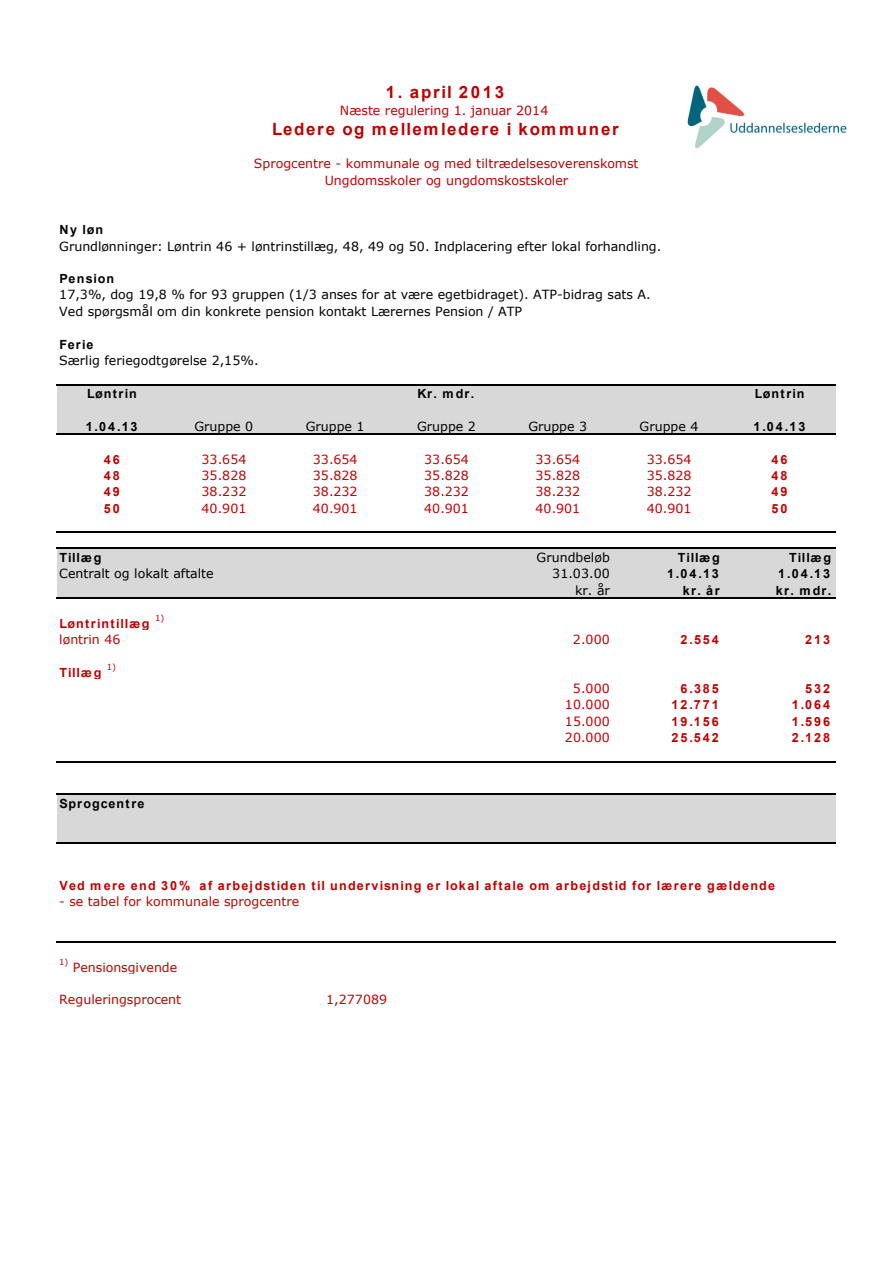
<style>
.page{position:relative;width:893px;height:1263px;background:#fff}
.page>*{position:absolute;margin:0;border:0;box-sizing:border-box;transform-origin:0 0}
.t1{font:700 16.95px "Arial";letter-spacing:.105em;color:#c00000}
.t2{font:12.6px/16.4px "Verdana";color:#c00000;text-align:center}
.t3{font:12.6px/16.4px "Verdana";color:#000}
.t4{font:700 12.6px "Arial";letter-spacing:.105em;color:#c00000}
.t5{font:700 12.6px "Arial";letter-spacing:.09em;color:#000}
.t6{font:700 12.6px "Arial";letter-spacing:.07em;color:#000}
.t7{font:8.4px "Verdana";color:#c00000}
</style>
<div class="page">
<div style="left:57px;top:385px;width:778px;height:49px;background:#d8d8d8"></div>
<div style="left:57px;top:548px;width:778px;height:50px;background:#d8d8d8"></div>
<div style="left:57px;top:794px;width:778px;height:49px;background:#d8d8d8"></div>
<hr style="left:56px;top:384px;width:779px;height:1px;background:#000">
<hr style="left:56px;top:433px;width:779px;height:1px;background:#000">
<hr style="left:56px;top:531px;width:779px;height:2px;background:#000">
<hr style="left:56px;top:548px;width:779px;height:1px;background:#000">
<hr style="left:56px;top:597px;width:779px;height:1px;background:#000">
<hr style="left:56px;top:761px;width:779px;height:1px;background:#000">
<hr style="left:56px;top:793px;width:779px;height:2px;background:#000">
<hr style="left:56px;top:843px;width:779px;height:1px;background:#000">
<hr style="left:56px;top:941px;width:779px;height:1px;background:#000">
<img style="left:687px;top:85px;width:159px;height:64px">
<h1 class="t1" style="left:386px;top:85px;width:120px">1. april 2013</h1>
<p class="t2" style="left:340px;top:103px;width:210px">Næste regulering 1. januar 2014</p>
<h1 class="t1" style="left:272px;top:122px;width:348px">Ledere og mellemledere i kommuner</h1>
<p class="t2" style="left:254px;top:156px;width:386px">Sprogcentre - kommunale og med tiltrædelsesoverenskomst<br>Ungdomsskoler og ungdomskostskoler</p>
<p class="t5" style="left:59px;top:225px;width:45px">Ny løn</p>
<p class="t3" style="left:59px;top:239px;width:604px">Grundlønninger: Løntrin 46 + løntrinstillæg, 48, 49 og 50. Indplacering efter lokal forhandling.</p>
<p class="t6" style="left:59px;top:274px;width:56px">Pension</p>
<p class="t3" style="left:59px;top:288px;width:593px">17,3%, dog 19,8 % for 93 gruppen (1/3 anses for at være egetbidraget). ATP-bidrag sats A.<br>Ved spørgsmål om din konkrete pension kontakt Lærernes Pension / ATP</p>
<p class="t5" style="left:59px;top:339px;width:36px">Ferie</p>
<p class="t3" style="left:59px;top:353px;width:201px">Særlig feriegodtgørelse 2,15%.</p>
<p class="t5" style="left:87px;top:389px;width:51px">Løntrin</p>
<p class="t5" style="left:755px;top:389px;width:51px">Løntrin</p>
<p class="t5" style="left:86px;top:422px;width:53px">1.04.13</p>
<p class="t3" style="left:194px;top:419px;width:60px">Gruppe 0</p>
<p class="t3" style="left:306px;top:419px;width:60px">Gruppe 1</p>
<p class="t3" style="left:417px;top:419px;width:60px">Gruppe 2</p>
<p class="t3" style="left:528px;top:419px;width:60px">Gruppe 3</p>
<p class="t3" style="left:640px;top:419px;width:60px">Gruppe 4</p>
<p class="t5" style="left:753px;top:422px;width:53px">1.04.13</p>
<p class="t4" style="left:104px;top:454px;width:18px">46</p>
<p class="t2" style="left:201px;top:452px;width:46px">33.654</p>
<p class="t2" style="left:313px;top:452px;width:46px">33.654</p>
<p class="t2" style="left:424px;top:452px;width:46px">33.654</p>
<p class="t2" style="left:535px;top:452px;width:46px">33.654</p>
<p class="t2" style="left:647px;top:452px;width:46px">33.654</p>
<p class="t4" style="left:771px;top:454px;width:18px">46</p>
<p class="t4" style="left:104px;top:471px;width:18px">48</p>
<p class="t2" style="left:201px;top:468px;width:46px">35.828</p>
<p class="t2" style="left:313px;top:468px;width:46px">35.828</p>
<p class="t2" style="left:424px;top:468px;width:46px">35.828</p>
<p class="t2" style="left:535px;top:468px;width:46px">35.828</p>
<p class="t2" style="left:647px;top:468px;width:46px">35.828</p>
<p class="t4" style="left:771px;top:471px;width:18px">48</p>
<p class="t4" style="left:104px;top:487px;width:18px">49</p>
<p class="t2" style="left:201px;top:485px;width:46px">38.232</p>
<p class="t2" style="left:313px;top:485px;width:46px">38.232</p>
<p class="t2" style="left:424px;top:485px;width:46px">38.232</p>
<p class="t2" style="left:535px;top:485px;width:46px">38.232</p>
<p class="t2" style="left:647px;top:485px;width:46px">38.232</p>
<p class="t4" style="left:771px;top:487px;width:18px">49</p>
<p class="t4" style="left:104px;top:504px;width:18px">50</p>
<p class="t2" style="left:201px;top:501px;width:46px">40.901</p>
<p class="t2" style="left:313px;top:501px;width:46px">40.901</p>
<p class="t2" style="left:424px;top:501px;width:46px">40.901</p>
<p class="t2" style="left:535px;top:501px;width:46px">40.901</p>
<p class="t2" style="left:647px;top:501px;width:46px">40.901</p>
<p class="t4" style="left:771px;top:504px;width:18px">50</p>
<p class="t5" style="left:59px;top:553px;width:44px">Tillæg</p>
<p class="t3" style="left:537px;top:550px;width:75px">Grundbeløb</p>
<p class="t5" style="left:678px;top:553px;width:44px">Tillæg</p>
<p class="t5" style="left:789px;top:553px;width:44px">Tillæg</p>
<p class="t3" style="left:59px;top:567px;width:156px">Centralt og lokalt aftalte</p>
<p class="t3" style="left:552px;top:567px;width:59px">31.03.00</p>
<p class="t5" style="left:667px;top:569px;width:53px">1.04.13</p>
<p class="t5" style="left:778px;top:569px;width:53px">1.04.13</p>
<p class="t3" style="left:575px;top:583px;width:36px">kr. år</p>
<p class="t5" style="left:683px;top:585px;width:38px">kr. år</p>
<p class="t5" style="left:776px;top:585px;width:57px">kr. mdr.</p>
<p class="t4" style="left:59px;top:618px;width:92px">Løntrintillæg</p>
<p class="t7" style="left:155px;top:615px;width:11px">1)</p>
<p class="t2" style="left:59px;top:632px;width:63px">løntrin 46</p>
<p class="t2" style="left:573px;top:632px;width:38px">2.000</p>
<p class="t4" style="left:680px;top:635px;width:40px">2.554</p>
<p class="t4" style="left:805px;top:635px;width:26px">213</p>
<p class="t4" style="left:59px;top:667px;width:44px">Tillæg</p>
<p class="t7" style="left:107px;top:664px;width:11px">1)</p>
<p class="t2" style="left:573px;top:681px;width:38px">5.000</p>
<p class="t4" style="left:680px;top:684px;width:40px">6.385</p>
<p class="t4" style="left:805px;top:684px;width:26px">532</p>
<p class="t2" style="left:565px;top:698px;width:46px">10.000</p>
<p class="t4" style="left:671px;top:700px;width:49px">12.771</p>
<p class="t4" style="left:792px;top:700px;width:40px">1.064</p>
<p class="t2" style="left:565px;top:714px;width:46px">15.000</p>
<p class="t4" style="left:671px;top:717px;width:49px">19.156</p>
<p class="t4" style="left:792px;top:717px;width:40px">1.596</p>
<p class="t2" style="left:565px;top:730px;width:46px">20.000</p>
<p class="t4" style="left:671px;top:733px;width:49px">25.542</p>
<p class="t4" style="left:792px;top:733px;width:40px">2.128</p>
<p class="t5" style="left:417px;top:388px;width:58px">Kr. mdr.</p>
<p class="t5" style="left:59px;top:798px;width:87px">Sprogcentre</p>
<p class="t4" style="left:59px;top:880px;width:717px">Ved mere end 30% af arbejdstiden til undervisning er lokal aftale om arbejdstid for lærere gældende</p>
<p class="t2" style="left:59px;top:894px;width:242px">- se tabel for kommunale sprogcentre</p>
<p class="t7" style="left:59px;top:959px;width:11px">1)</p>
<p class="t2" style="left:73px;top:960px;width:106px">Pensionsgivende</p>
<p class="t2" style="left:59px;top:992px;width:124px">Reguleringsprocent</p>
<p class="t2" style="left:326px;top:992px;width:63px">1,277089</p>
</div>
